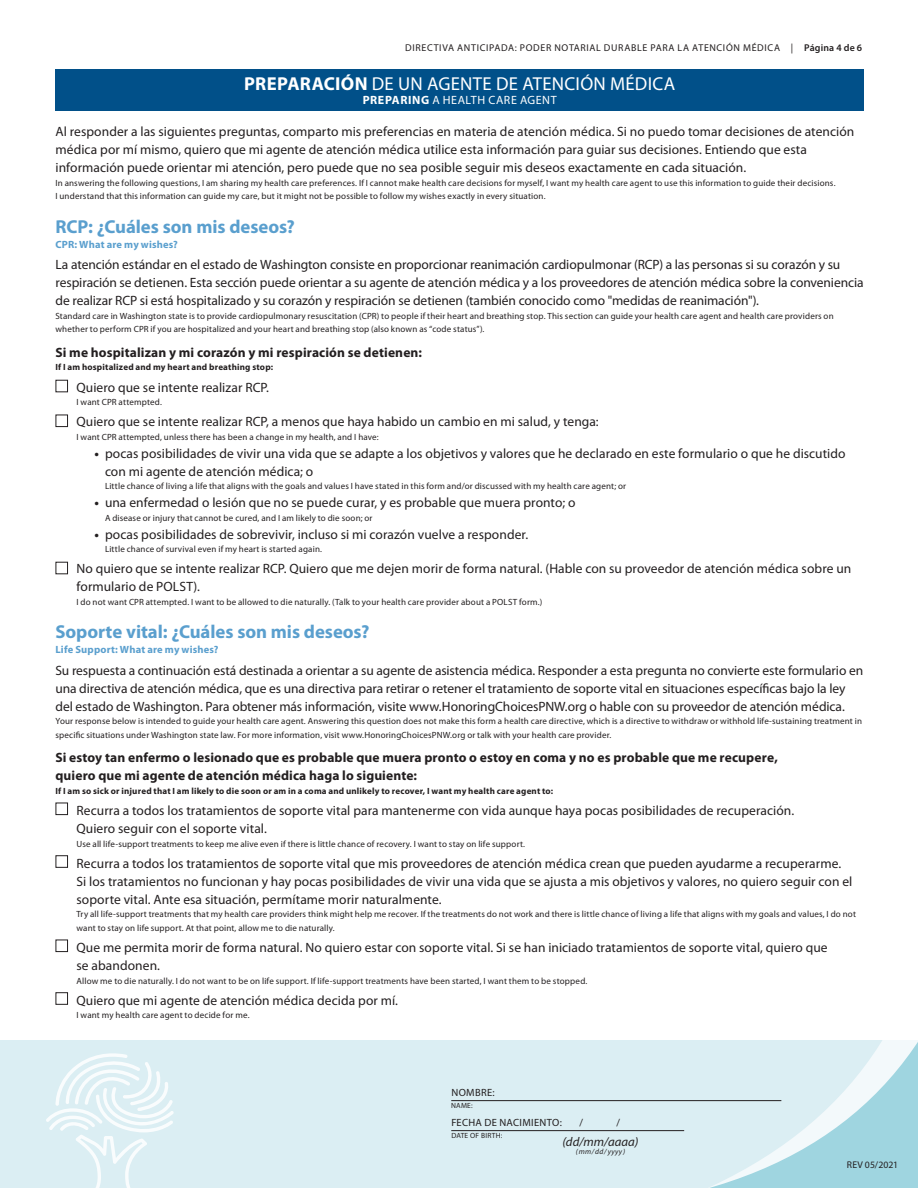
<style>
.page{position:relative;width:918px;height:1188px;background:#fff}
.page>*{position:absolute;margin:0;border:0;box-sizing:border-box;transform-origin:0 0}
.t1{font:700 18.75px "Myriad Pro";letter-spacing:-.005em;color:#5a9fce}
.Resources_Form_Text{font:18.75px "Myriad Pro";letter-spacing:.015em;color:#fff}
.t2{font:13.5px/18px "Myriad Pro";color:#231f20}
.t3{font:700 13.5px/18px "Myriad Pro";letter-spacing:.01em;color:#231f20}
.Resources_Form_Text-2{font:italic 12.75px "Myriad Pro";color:#231f20}
.Resources_Form_Text-3{font:12px "Myriad Pro";letter-spacing:.045em;color:#fff}
.t4{font:700 10.5px "Myriad Pro";letter-spacing:.015em;color:#5a9fce}
.Resources_Form_Text-4{font:10.5px "Myriad Pro";letter-spacing:.03em;color:#231f20}
.t5{font:9.9px "Myriad Pro";letter-spacing:.065em;color:#231f20}
.t6{font:9.75px "Myriad Pro";letter-spacing:.005em;color:#231f20}
.t7{font:9px/13.5px "Myriad Pro";letter-spacing:.015em;color:#231f20}
.t8{font:700 9px "Myriad Pro";letter-spacing:.02em;color:#231f20}
.t9{font:7.5px "Myriad Pro";letter-spacing:.03em;color:#231f20}
.Resources_Form_Text-5{font:italic 7.5px "Myriad Pro";letter-spacing:.055em;color:#231f20}
.s1{font-weight:600}
.s2{font-weight:700}
</style>
<div class="page">
<div style="left:55px;top:380px;width:13px;height:12px;border:1px solid #231f20"></div>
<div style="left:55px;top:415px;width:13px;height:12px;border:1px solid #231f20"></div>
<div style="left:55px;top:562px;width:13px;height:12px;border:1px solid #231f20"></div>
<div style="left:55px;top:803px;width:13px;height:12px;border:1px solid #231f20"></div>
<div style="left:55px;top:855px;width:13px;height:13px;border:1px solid #231f20"></div>
<div style="left:55px;top:940px;width:13px;height:12px;border:1px solid #231f20"></div>
<div style="left:55px;top:992px;width:13px;height:13px;border:1px solid #231f20"></div>
<div style="left:56px;top:69px;width:808px;height:41px;background:#015089"></div>
<div style="left:0;top:1041px;width:918px;height:147px;background:#dbeef3"></div>
<svg style="left:570px;top:1041px;width:348px;height:147px"></svg>
<hr style="left:451px;top:1100px;width:330px;height:1px;background:#231f20">
<hr style="left:451px;top:1130px;width:233px;height:1px;background:#231f20">
<svg style="left:46px;top:1053px;width:128px;height:135px"></svg>
<p class="t5" style="left:405px;top:42px;width:458px">DIRECTIVA ANTICIPADA: PODER NOTARIAL DURABLE PARA LA ATENCIÓN MÉDICA | <span class="s1">Página 4 de 6</span></p>
<p class="Resources_Form_Text" style="left:244px;top:72px;width:433px"><span class="s2">PREPARACIÓN</span> DE UN AGENTE DE ATENCIÓN MÉDICA</p>
<p class="Resources_Form_Text-3" style="left:363px;top:93px;width:196px"><span class="s2">PREPARING</span> A HEALTH CARE AGENT</p>
<p class="t2" style="left:56px;top:123px;width:800px">Al responder a las siguientes preguntas, comparto mis preferencias en materia de atención médica. Si no puedo tomar decisiones de atención médica por mí mismo, quiero que mi agente de atención médica utilice esta información para guiar sus decisiones. Entiendo que esta información puede orientar mi atención, pero puede que no sea posible seguir mis deseos exactamente en cada situación.</p>
<p class="t7" style="left:56px;top:176px;width:782px">In answering the following questions, I am sharing my health care preferences. If I cannot make health care decisions for myself, I want my health care agent to use this information to guide their decisions.<br>I understand that this information can guide my care, but it might not be possible to follow my wishes exactly in every situation.</p>
<p class="t1" style="left:56px;top:214px;width:241px">RCP: ¿Cuáles son mis deseos?</p>
<p class="t4" style="left:56px;top:237px;width:124px">CPR: What are my wishes?</p>
<p class="t2" style="left:56px;top:255px;width:810px">La atención estándar en el estado de Washington consiste en proporcionar reanimación cardiopulmonar (RCP) a las personas si su corazón y su respiración se detienen. Esta sección puede orientar a su agente de atención médica y a los proveedores de atención médica sobre la conveniencia de realizar RCP si está hospitalizado y su corazón y respiración se detienen (también conocido como "medidas de reanimación").</p>
<p class="t7" style="left:56px;top:309px;width:780px">Standard care in Washington state is to provide cardiopulmonary resuscitation (CPR) to people if their heart and breathing stop. This section can guide your health care agent and health care providers on whether to perform CPR if you are hospitalized and your heart and breathing stop (also known as “code status”).</p>
<p class="t3" style="left:56px;top:343px;width:368px">Si me hospitalizan y mi corazón y mi respiración se detienen:</p>
<p class="t8" style="left:56px;top:361px;width:219px">If I am hospitalized and my heart and breathing stop:</p>
<p class="t2" style="left:76px;top:378px;width:194px">Quiero que se intente realizar RCP.</p>
<p class="t7" style="left:76px;top:395px;width:87px">I want CPR attempted.</p>
<p class="t2" style="left:76px;top:413px;width:524px">Quiero que se intente realizar RCP, a menos que haya habido un cambio en mi salud, y tenga:</p>
<p class="t7" style="left:76px;top:430px;width:304px">I want CPR attempted, unless there has been a change in my health, and I have:</p>
<p class="t2" style="left:105px;top:444px;width:742px;text-indent:-10px"><span class="s2">•</span> pocas posibilidades de vivir una vida que se adapte a los objetivos y valores que he declarado en este formulario o que he discutido con mi agente de atención médica; o</p>
<p class="t7" style="left:105px;top:479px;width:523px">Little chance of living a life that aligns with the goals and values I have stated in this form and/or discussed with my health care agent; or</p>
<p class="t2" style="left:94px;top:494px;width:482px"><span class="s2">•</span> una enfermedad o lesión que no se puede curar, y es probable que muera pronto; o</p>
<p class="t7" style="left:105px;top:511px;width:269px">A disease or injury that cannot be cured, and I am likely to die soon; or</p>
<p class="t2" style="left:94px;top:525px;width:435px"><span class="s2">•</span> pocas posibilidades de sobrevivir, incluso si mi corazón vuelve a responder.</p>
<p class="t7" style="left:105px;top:542px;width:219px">Little chance of survival even if my heart is started again.</p>
<p class="t2" style="left:76px;top:560px;width:776px">No quiero que se intente realizar RCP. Quiero que me dejen morir de forma natural. (Hable con su proveedor de atención médica sobre un formulario de POLST).</p>
<p class="t7" style="left:76px;top:595px;width:467px">I do not want CPR attempted. I want to be allowed to die naturally. (Talk to your health care provider about a POLST form.)</p>
<p class="t1" style="left:56px;top:620px;width:315px">Soporte vital: ¿Cuáles son mis deseos?</p>
<p class="t4" style="left:56px;top:643px;width:165px">Life Support: What are my wishes?</p>
<p class="t2" style="left:56px;top:661px;width:809px">Su respuesta a continuación está destinada a orientar a su agente de asistencia médica. Responder a esta pregunta no convierte este formulario en una directiva de atención médica, que es una directiva para retirar o retener el tratamiento de soporte vital en situaciones específicas bajo la ley del estado de Washington. Para obtener más información, visite www.HonoringChoicesPNW.org o hable con su proveedor de atención médica.</p>
<p class="t7" style="left:56px;top:714px;width:808px">Your response below is intended to guide your health care agent. Answering this question does not make this form a health care directive, which is a directive to withdraw or withhold life-sustaining treatment in specific situations under Washington state law. For more information, visit www.HonoringChoicesPNW.org or talk with your health care provider.</p>
<p class="t3" style="left:56px;top:748px;width:724px">Si estoy tan enfermo o lesionado que es probable que muera pronto o estoy en coma y no es probable que me recupere, quiero que mi agente de atención médica haga lo siguiente:</p>
<p class="t8" style="left:56px;top:785px;width:499px">If I am so sick or injured that I am likely to die soon or am in a coma and unlikely to recover, I want my health care agent to:</p>
<p class="t2" style="left:76px;top:801px;width:719px">Recurra a todos los tratamientos de soporte vital para mantenerme con vida aunque haya pocas posibilidades de recuperación.<br>Quiero seguir con el soporte vital.</p>
<p class="t7" style="left:76px;top:837px;width:450px">Use all life-support treatments to keep me alive even if there is little chance of recovery. I want to stay on life support.</p>
<p class="t2" style="left:76px;top:854px;width:777px">Recurra a todos los tratamientos de soporte vital que mis proveedores de atención médica crean que pueden ayudarme a recuperarme.<br>Si los tratamientos no funcionan y hay pocas posibilidades de vivir una vida que se ajusta a mis objetivos y valores, no quiero seguir con el soporte vital. Ante esa situación, permítame morir naturalmente.</p>
<p class="t7" style="left:76px;top:907px;width:781px">Try all life-support treatments that my health care providers think might help me recover. If the treatments do not work and there is little chance of living a life that aligns with my goals and values, I do not want to stay on life support. At that point, allow me to die naturally.</p>
<p class="t2" style="left:76px;top:938px;width:753px">Que me permita morir de forma natural. No quiero estar con soporte vital. Si se han iniciado tratamientos de soporte vital, quiero que se abandonen.</p>
<p class="t7" style="left:76px;top:974px;width:512px">Allow me to die naturally. I do not want to be on life support. If life-support treatments have been started, I want them to be stopped.</p>
<p class="t2" style="left:76px;top:991px;width:323px">Quiero que mi agente de atención médica decida por mí.</p>
<p class="t7" style="left:76px;top:1008px;width:175px">I want my health care agent to decide for me.</p>
<p class="Resources_Form_Text-4" style="left:451px;top:1086px;width:45px">NOMBRE:</p>
<p class="Resources_Form_Text-4" style="left:451px;top:1116px;width:112px">FECHA DE NACIMIENTO:</p>
<p class="Resources_Form_Text-4" style="left:580px;top:1116px;width:5px">/</p>
<p class="Resources_Form_Text-4" style="left:617px;top:1116px;width:5px">/</p>
<p class="Resources_Form_Text-2" style="left:562px;top:1134px;width:78px">(dd/mm/aaaa)</p>
<p class="t9" style="left:451px;top:1101px;width:23px">NAME:</p>
<p class="t9" style="left:451px;top:1131px;width:52px">DATE OF BIRTH:</p>
<p class="Resources_Form_Text-5" style="left:576px;top:1147px;width:51px">(mm/dd/yyyy)</p>
<p class="t6" style="left:847px;top:1159px;width:53px">REV 05/2021</p>
</div>
